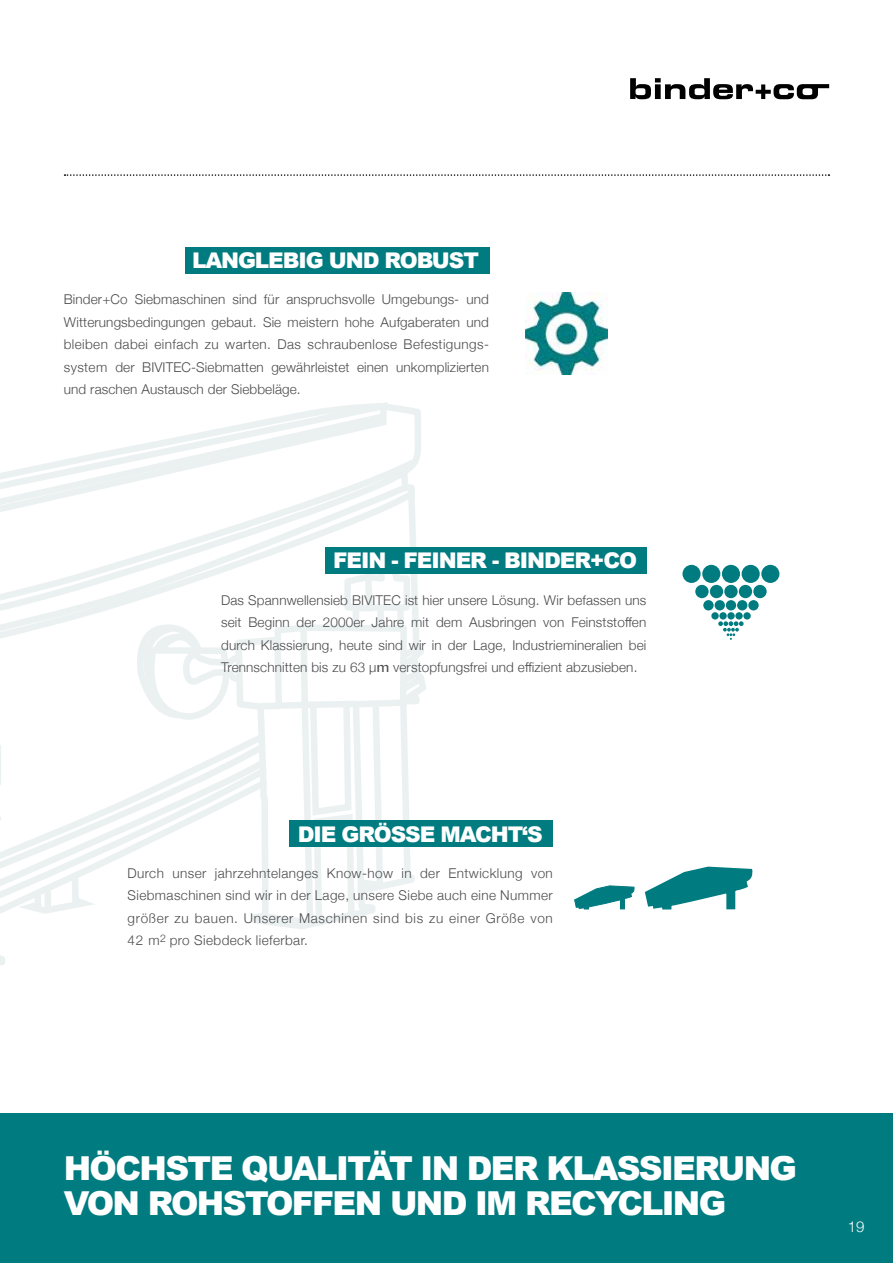
<style>
.page{position:relative;width:893px;height:1263px;background:#fff}
.page>*{position:absolute;margin:0;border:0;box-sizing:border-box;transform-origin:0 0}
.t1{font:900 33px/34.5px "Arial";letter-spacing:-.05em;color:#fff}
.t2{font:900 21.6px "Arial";letter-spacing:-.05em;color:#fff}
.t3{font:300 15px "Helvetica Neue";color:#fff}
.t4{font:300 13.5px/22.5px "Helvetica Neue";letter-spacing:.01em;color:#4b4b4d;text-align:justify}
.s1{font-family:"Malayalam MN";font-weight:400}
</style>
<div class="page">
<svg style="left:0;top:404px;width:421px;height:562px"></svg>
<svg style="left:0;top:402px;width:391px;height:8px"></svg>
<svg style="left:0;top:410px;width:391px;height:44px"></svg>
<svg style="left:0;top:454px;width:421px;height:209px"></svg>
<div style="left:370px;top:604px;width:31px;height:7px;background:#ebf1f1"></div>
<svg style="left:0;top:570px;width:387px;height:360px"></svg>
<svg style="left:394px;top:640px;width:32px;height:58px"></svg>
<svg style="left:630px;top:78px;width:199px;height:21px"></svg>
<svg style="left:65px;top:174px;width:764px;height:2px"></svg>
<div style="left:185px;top:247px;width:304px;height:27px;background:#007c80"></div>
<div style="left:325px;top:547px;width:321px;height:27px;background:#007c80"></div>
<div style="left:289px;top:820px;width:264px;height:27px;background:#007c80"></div>
<div style="left:682px;top:565px;width:19px;height:18px;background:#007c80;border-radius:50%"></div>
<div style="left:702px;top:565px;width:18px;height:18px;background:#007c80;border-radius:50%"></div>
<div style="left:722px;top:565px;width:18px;height:18px;background:#007c80;border-radius:50%"></div>
<div style="left:742px;top:565px;width:18px;height:18px;background:#007c80;border-radius:50%"></div>
<div style="left:761px;top:565px;width:18px;height:18px;background:#007c80;border-radius:50%"></div>
<div style="left:695px;top:585px;width:14px;height:13px;background:#007c80;border-radius:50%"></div>
<div style="left:710px;top:585px;width:13px;height:13px;background:#007c80;border-radius:50%"></div>
<div style="left:724px;top:585px;width:14px;height:13px;background:#007c80;border-radius:50%"></div>
<div style="left:739px;top:585px;width:13px;height:13px;background:#007c80;border-radius:50%"></div>
<div style="left:753px;top:585px;width:14px;height:13px;background:#007c80;border-radius:50%"></div>
<div style="left:703px;top:600px;width:11px;height:10px;background:#007c80;border-radius:50%"></div>
<div style="left:715px;top:600px;width:10px;height:10px;background:#007c80;border-radius:50%"></div>
<div style="left:726px;top:600px;width:10px;height:10px;background:#007c80;border-radius:50%"></div>
<div style="left:737px;top:600px;width:10px;height:10px;background:#007c80;border-radius:50%"></div>
<div style="left:748px;top:600px;width:11px;height:10px;background:#007c80;border-radius:50%"></div>
<div style="left:711px;top:612px;width:8px;height:7px;background:#007c80;border-radius:50%"></div>
<div style="left:719px;top:612px;width:8px;height:7px;background:#007c80;border-radius:50%"></div>
<div style="left:727px;top:612px;width:8px;height:7px;background:#007c80;border-radius:50%"></div>
<div style="left:735px;top:612px;width:8px;height:7px;background:#007c80;border-radius:50%"></div>
<div style="left:743px;top:612px;width:8px;height:7px;background:#007c80;border-radius:50%"></div>
<svg style="left:718px;top:621px;width:26px;height:19px"></svg>
<img style="left:526px;top:292px;width:81px;height:82px">
<div style="left:0;top:1113px;width:893px;height:150px;background:#007c80"></div>
<svg style="left:644px;top:866px;width:109px;height:44px"></svg>
<svg style="left:574px;top:885px;width:61px;height:25px"></svg>
<h2 class="t2" style="left:192px;top:244px;width:288px">LANGLEBIG UND ROBUST</h2>
<p class="t4" style="left:64px;top:287px;width:427px">Binder+Co Siebmaschinen sind für anspruchsvolle Umgebungs- und Witterungsbedingungen gebaut. Sie meistern hohe Aufgaberaten und bleiben dabei einfach zu warten. Das schraubenlose Befestigungs&shy;system der BIVITEC-Siebmatten gewährleistet einen unkomplizierten und raschen Austausch der Siebbeläge.</p>
<h2 class="t2" style="left:333px;top:545px;width:305px">FEIN - FEINER - BINDER+CO</h2>
<p class="t4" style="left:221px;top:588px;width:427px">Das Spannwellensieb BIVITEC ist hier unsere Lösung. Wir befassen uns seit Beginn der 2000er Jahre mit dem Ausbringen von Feinststoffen durch Klassierung, heute sind wir in der Lage, Industriemineralien bei Trennschnitten bis zu 63 µ<span class="s1">m</span> verstopfungsfrei und effizient abzusieben.</p>
<h2 class="t2" style="left:298px;top:818px;width:246px">DIE GRÖSSE MACHT‘S</h2>
<p class="t4" style="left:128px;top:861px;width:427px">Durch unser jahrzehntelanges Know-how in der Entwicklung von Siebmaschinen sind wir in der Lage, unsere Siebe auch eine Nummer größer zu bauen. Unserer Maschinen sind bis zu einer Größe von 42 m<sup>2</sup> pro Siebdeck lieferbar.</p>
<h1 class="t1" style="left:64px;top:1150px;width:735px">HÖCHSTE QUALITÄT IN DER KLASSIERUNG<br>VON ROHSTOFFEN UND IM RECYCLING</h1>
<p class="t3" style="left:848px;top:1214px;width:18px">19</p>
</div>
